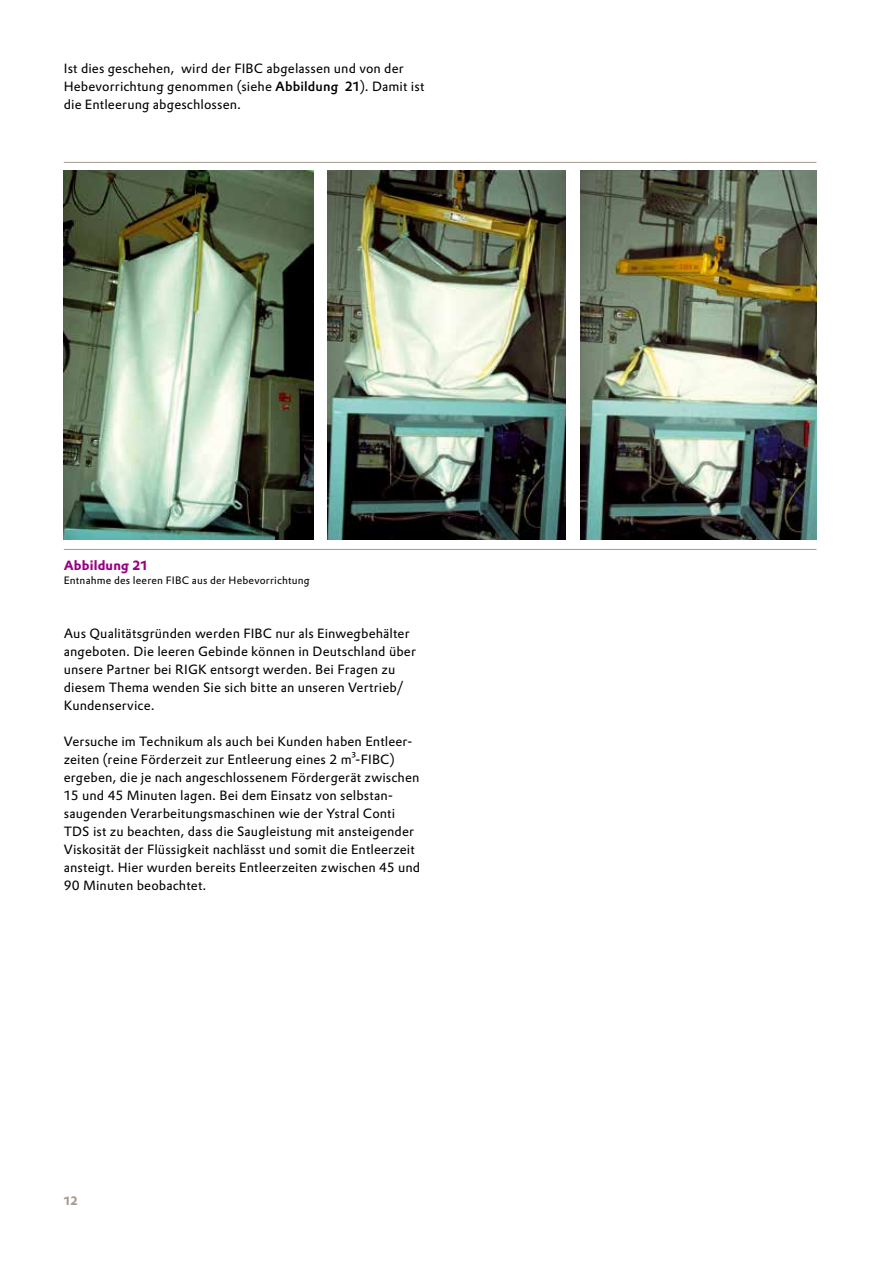
<style>
.page{position:relative;width:893px;height:1263px;background:#fff}
.page>*{position:absolute;margin:0;border:0;box-sizing:border-box;transform-origin:0 0}
.t1{font:13.2px/18px "Evonik Prokyon";letter-spacing:.01em;color:#000}
.t2{font:700 13.2px "Evonik Prokyon";letter-spacing:.01em;color:#980084}
.t3{font:700 12px "Evonik Prokyon";color:#a59a8e}
.t4{font:10.5px "Evonik Prokyon";letter-spacing:.02em;color:#000}
.s1{font-weight:500}
</style>
<div class="page">
<img style="left:64px;top:171px;width:250px;height:369px">
<img style="left:328px;top:171px;width:238px;height:369px">
<img style="left:580px;top:171px;width:236px;height:369px">
<hr style="left:64px;top:549px;width:752px;height:1px;background:#a59a8e">
<hr style="left:64px;top:162px;width:752px;height:1px;background:#a59a8e">
<p class="t1" style="left:64px;top:58px;width:362px">Ist dies geschehen, wird der FIBC abgelassen und von der<br>Hebevorrichtung genommen (siehe <span class="s1">Abbildung 21</span>). Damit ist die Entleerung abgeschlossen.</p>
<p class="t2" style="left:64px;top:555px;width:86px">Abbildung 21</p>
<p class="t4" style="left:64px;top:572px;width:247px">Entnahme des leeren FIBC aus der Hebevorrichtung</p>
<p class="t1" style="left:64px;top:624px;width:354px">Aus Qualitätsgründen werden FIBC nur als Einwegbehälter angeboten. Die leeren Gebinde können in Deutschland über unsere Partner bei RIGK entsorgt werden. Bei Fragen zu diesem Thema wenden Sie sich bitte an unseren Vertrieb/ Kundenservice.</p>
<p class="t1" style="left:64px;top:732px;width:358px">Versuche im Technikum als auch bei Kunden haben Entleer&shy;zeiten (reine Förderzeit zur Entleerung eines 2 m³-FIBC) ergeben, die je nach angeschlossenem Fördergerät zwischen 15 und 45 Minuten lagen. Bei dem Einsatz von selbstan&shy;saugenden Verarbeitungsmaschinen wie der Ystral Conti TDS ist zu beachten, dass die Saugleistung mit ansteigender Viskosität der Flüssigkeit nachlässt und somit die Entleerzeit ansteigt. Hier wurden bereits Entleerzeiten zwischen 45 und 90 Minuten beobachtet.</p>
<p class="t3" style="left:64px;top:1191px;width:16px">12</p>
</div>
